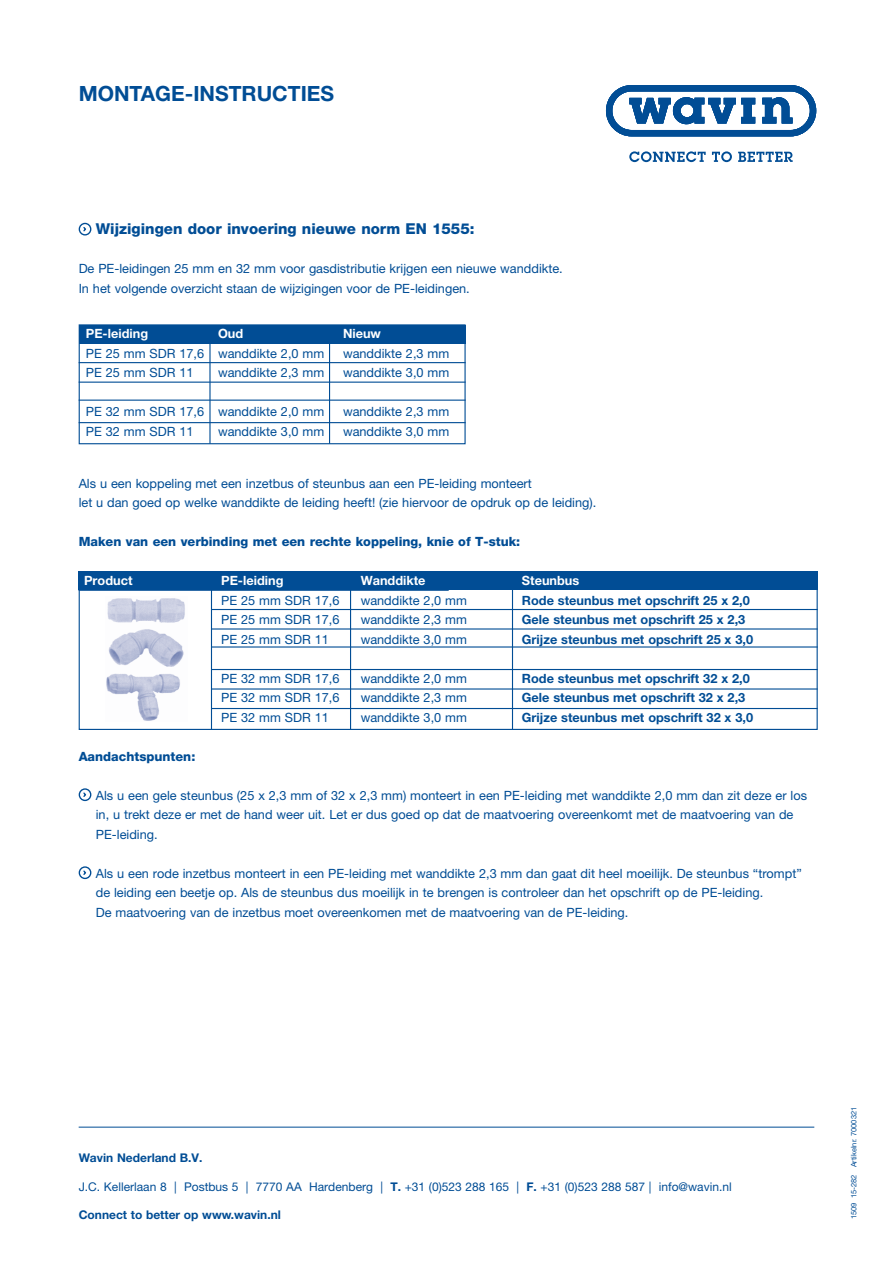
<style>
.page{position:relative;width:893px;height:1263px;background:#fff}
.page>*{position:absolute;margin:0;border:0;box-sizing:border-box;transform-origin:0 0}
.t1{font:700 21px "Helvetica Neue";color:#014d95}
.wavin_nieuw_platte_t{font:800 15px "Helvetica Neue";color:#014d95}
.wavin_nieuw_platte_t-2{font:12.75px/19.5px "Helvetica Neue";color:#014d95}
.wavin_nieuw_opsom_te{font:12.75px/19.5px "Helvetica Neue";color:#014d95}
.wavin_nieuw_platte_t-3{font:700 12.75px "Helvetica Neue";color:#014d95}
.wavin_nieuw_platte_t-4{font:800 12.75px "Helvetica Neue";color:#014d95}
.wavin_nieuw_platte_t-5{font:700 12.75px "Helvetica Neue";color:#fff}
.Normaal{font:12px "Helvetica Neue";color:#014d95}
.Normaal-2{font:700 12px "Helvetica Neue";color:#014d95}
.t2{font:7.5px "Helvetica Neue";color:#014d95}
.s1{font-weight:700}
</style>
<div class="page">
<svg style="left:629px;top:151px;width:77px;height:11px"></svg>
<svg style="left:712px;top:151px;width:20px;height:11px"></svg>
<svg style="left:738px;top:152px;width:55px;height:10px"></svg>
<svg style="left:606px;top:85px;width:210px;height:51px"></svg>
<div style="left:79px;top:223px;width:12px;height:13px;border:1px solid #014d95;border-radius:50%"></div>
<svg style="left:83px;top:227px;width:3px;height:5px"></svg>
<div style="left:79px;top:325px;width:387px;height:18px;background:#014d95"></div>
<div style="left:79px;top:324px;width:387px;height:120px;border:1px solid #014d95"></div>
<hr style="left:79px;top:362px;width:387px;height:1px;background:#014d95">
<hr style="left:79px;top:382px;width:387px;height:1px;background:#014d95">
<hr style="left:79px;top:400px;width:387px;height:1px;background:#014d95">
<hr style="left:79px;top:422px;width:387px;height:1px;background:#014d95">
<hr style="left:209px;top:339px;width:2px;height:105px;background:#014d95">
<hr style="left:329px;top:339px;width:1px;height:105px;background:#014d95">
<div style="left:79px;top:572px;width:739px;height:18px;background:#014d95"></div>
<hr style="left:211px;top:609px;width:607px;height:1px;background:#014d95">
<hr style="left:211px;top:628px;width:607px;height:1px;background:#014d95">
<hr style="left:211px;top:646px;width:607px;height:1px;background:#014d95">
<hr style="left:211px;top:669px;width:607px;height:1px;background:#014d95">
<hr style="left:211px;top:688px;width:607px;height:1px;background:#014d95">
<hr style="left:211px;top:708px;width:607px;height:1px;background:#014d95">
<hr style="left:211px;top:572px;width:1px;height:157px;background:#014d95">
<hr style="left:350px;top:573px;width:1px;height:156px;background:#014d95">
<hr style="left:512px;top:573px;width:1px;height:156px;background:#014d95">
<div style="left:79px;top:571px;width:739px;height:159px;border:1px solid #014d95"></div>
<div style="left:79px;top:788px;width:12px;height:13px;border:1px solid #014d95;border-radius:50%"></div>
<svg style="left:83px;top:792px;width:4px;height:5px"></svg>
<div style="left:79px;top:866px;width:12px;height:13px;border:1px solid #014d95;border-radius:50%"></div>
<svg style="left:83px;top:870px;width:4px;height:5px"></svg>
<img style="left:106px;top:598px;width:79px;height:123px">
<hr style="left:79px;top:1127px;width:735px;height:1px;background:#014d95">
<p class="t1" style="left:79px;top:81px;width:257px">MONTAGE-INSTRUCTIES</p>
<p class="wavin_nieuw_platte_t" style="left:96px;top:220px;width:380px">Wijzigingen door invoering nieuwe norm EN 1555:</p>
<p class="wavin_nieuw_platte_t-2" style="left:79px;top:259px;width:486px">De PE-leidingen 25 mm en 32 mm voor gasdistributie krijgen een nieuwe wanddikte.<br>In het volgende overzicht staan de wijzigingen voor de PE-leidingen.</p>
<p class="wavin_nieuw_platte_t-5" style="left:86px;top:326px;width:64px">PE-leiding</p>
<p class="wavin_nieuw_platte_t-5" style="left:218px;top:326px;width:27px">Oud</p>
<p class="wavin_nieuw_platte_t-5" style="left:343px;top:326px;width:39px">Nieuw</p>
<p class="wavin_nieuw_platte_t-2" style="left:86px;top:343px;width:240px">PE 25 mm SDR 17,6 wanddikte 2,0 mm</p>
<p class="wavin_nieuw_platte_t-2" style="left:343px;top:343px;width:108px">wanddikte 2,3 mm</p>
<p class="wavin_nieuw_platte_t-2" style="left:86px;top:363px;width:109px">PE 25 mm SDR 11</p>
<p class="wavin_nieuw_platte_t-2" style="left:218px;top:363px;width:108px">wanddikte 2,3 mm</p>
<p class="wavin_nieuw_platte_t-2" style="left:343px;top:363px;width:108px">wanddikte 3,0 mm</p>
<p class="wavin_nieuw_platte_t-2" style="left:86px;top:402px;width:240px">PE 32 mm SDR 17,6 wanddikte 2,0 mm</p>
<p class="wavin_nieuw_platte_t-2" style="left:343px;top:402px;width:108px">wanddikte 2,3 mm</p>
<p class="wavin_nieuw_platte_t-2" style="left:86px;top:421px;width:109px">PE 32 mm SDR 11</p>
<p class="wavin_nieuw_platte_t-2" style="left:218px;top:421px;width:108px">wanddikte 3,0 mm</p>
<p class="wavin_nieuw_platte_t-2" style="left:343px;top:421px;width:108px">wanddikte 3,0 mm</p>
<p class="wavin_nieuw_platte_t-2" style="left:79px;top:473px;width:519px">Als u een koppeling met een inzetbus of steunbus aan een PE-leiding monteert<br>let u dan goed op welke wanddikte de leiding heeft! (zie hiervoor de opdruk op de leiding).</p>
<p class="wavin_nieuw_platte_t-4" style="left:79px;top:534px;width:443px">Maken van een verbinding met een rechte koppeling, knie of T-stuk:</p>
<p class="wavin_nieuw_platte_t-5" style="left:84px;top:573px;width:50px">Product</p>
<p class="wavin_nieuw_platte_t-5" style="left:221px;top:573px;width:64px">PE-leiding</p>
<p class="wavin_nieuw_platte_t-5" style="left:361px;top:573px;width:66px">Wanddikte</p>
<p class="wavin_nieuw_platte_t-5" style="left:522px;top:573px;width:59px">Steunbus</p>
<p class="wavin_nieuw_platte_t-2" style="left:221px;top:590px;width:120px">PE 25 mm SDR 17,6</p>
<p class="wavin_nieuw_platte_t-2" style="left:361px;top:590px;width:108px">wanddikte 2,0 mm</p>
<p class="wavin_nieuw_platte_t-3" style="left:522px;top:592px;width:229px">Rode steunbus met opschrift 25 x 2,0</p>
<p class="wavin_nieuw_platte_t-2" style="left:221px;top:610px;width:120px">PE 25 mm SDR 17,6</p>
<p class="wavin_nieuw_platte_t-2" style="left:361px;top:610px;width:108px">wanddikte 2,3 mm</p>
<p class="wavin_nieuw_platte_t-3" style="left:522px;top:612px;width:225px">Gele steunbus met opschrift 25 x 2,3</p>
<p class="wavin_nieuw_platte_t-2" style="left:221px;top:629px;width:109px">PE 25 mm SDR 11</p>
<p class="wavin_nieuw_platte_t-2" style="left:361px;top:629px;width:108px">wanddikte 3,0 mm</p>
<p class="wavin_nieuw_platte_t-3" style="left:522px;top:631px;width:233px">Grijze steunbus met opschrift 25 x 3,0</p>
<p class="wavin_nieuw_platte_t-2" style="left:221px;top:668px;width:120px">PE 32 mm SDR 17,6</p>
<p class="wavin_nieuw_platte_t-2" style="left:361px;top:668px;width:108px">wanddikte 2,0 mm</p>
<p class="wavin_nieuw_platte_t-3" style="left:522px;top:670px;width:229px">Rode steunbus met opschrift 32 x 2,0</p>
<p class="wavin_nieuw_platte_t-2" style="left:221px;top:688px;width:120px">PE 32 mm SDR 17,6</p>
<p class="wavin_nieuw_platte_t-2" style="left:361px;top:688px;width:108px">wanddikte 2,3 mm</p>
<p class="wavin_nieuw_platte_t-3" style="left:522px;top:690px;width:225px">Gele steunbus met opschrift 32 x 2,3</p>
<p class="wavin_nieuw_platte_t-2" style="left:221px;top:707px;width:109px">PE 32 mm SDR 11</p>
<p class="wavin_nieuw_platte_t-2" style="left:361px;top:707px;width:108px">wanddikte 3,0 mm</p>
<p class="wavin_nieuw_platte_t-3" style="left:522px;top:709px;width:233px">Grijze steunbus met opschrift 32 x 3,0</p>
<p class="wavin_nieuw_platte_t-4" style="left:79px;top:748px;width:118px">Aandachtspunten:</p>
<p class="wavin_nieuw_opsom_te" style="left:96px;top:785px;width:713px">Als u een gele steunbus (25 x 2,3 mm of 32 x 2,3 mm) monteert in een PE-leiding met wanddikte 2,0 mm dan zit deze er los in, u trekt deze er met de hand weer uit. Let er dus goed op dat de maatvoering overeenkomt met de maatvoering van de<br>PE-leiding.</p>
<p class="wavin_nieuw_opsom_te" style="left:96px;top:863px;width:707px">Als u een rode inzetbus monteert in een PE-leiding met wanddikte 2,3 mm dan gaat dit heel moeilijk. De steunbus “trompt” de leiding een beetje op. Als de steunbus dus moeilijk in te brengen is controleer dan het opschrift op de PE-leiding.<br>De maatvoering van de inzetbus moet overeenkomen met de maatvoering van de PE-leiding.</p>
<p class="Normaal-2" style="left:79px;top:1150px;width:125px">Wavin Nederland B.V.</p>
<p class="Normaal" style="left:79px;top:1179px;width:655px">J.C. Kellerlaan 8 | Postbus 5 | 7770 AA Hardenberg | <span class="s1">T.</span> +31 (0)523 288 165 | <span class="s1">F.</span> +31 (0)523 288 587 | info@wavin.nl</p>
<p class="Normaal-2" style="left:79px;top:1208px;width:204px">Connect to better op www.wavin.nl</p>
<p class="t2" style="left:849px;top:1219px;width:114px;rotate:-90deg">1509 15-282 Artikelnr. 7000321</p>
</div>
